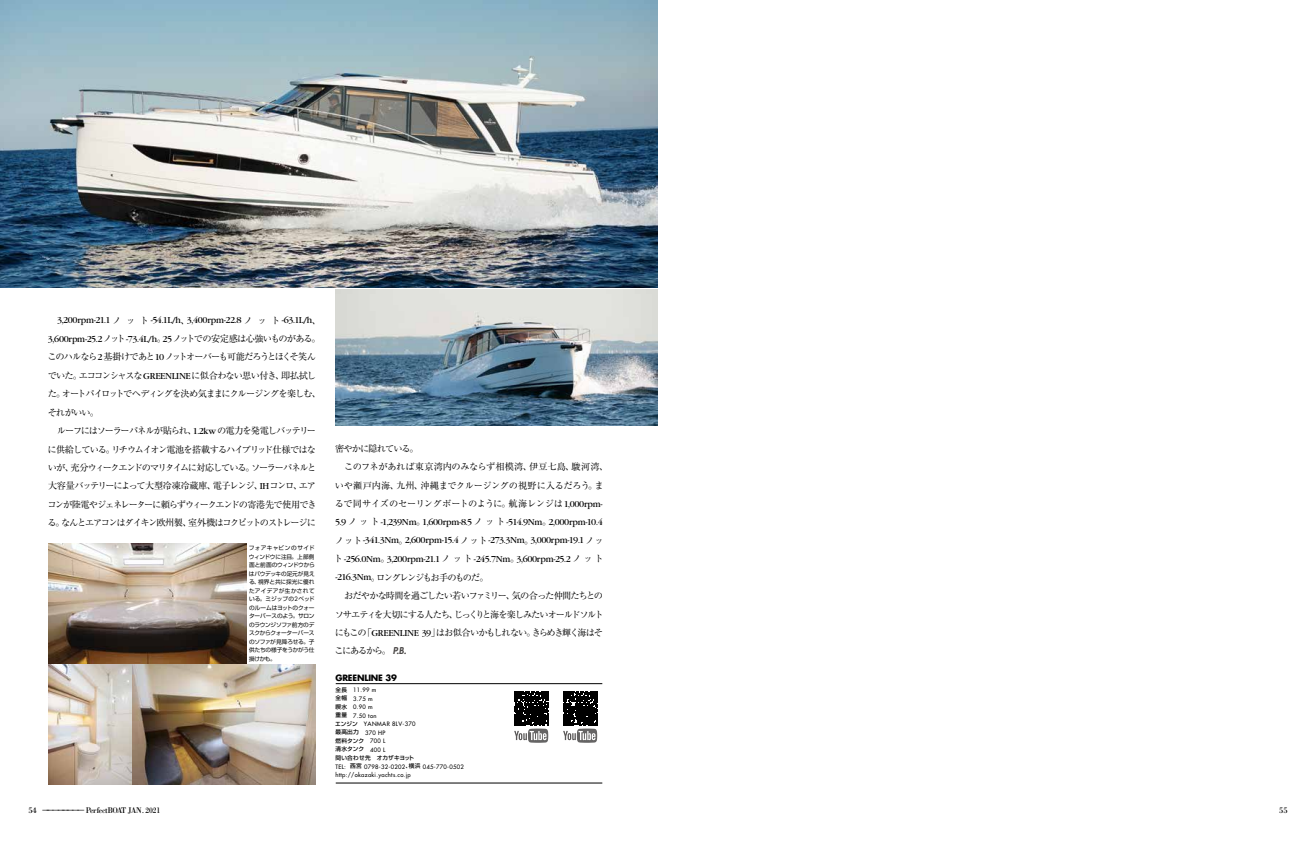
<style>
.page{position:relative;width:1316px;height:842px;background:#fff}
.page>*{position:absolute;margin:0;border:0;box-sizing:border-box;transform-origin:0 0}
.t1{font:9.6px/18.4px "Garamond";letter-spacing:-.04em;color:#000;text-align:right}
.t2{font:9.2px/18.4px "Ryumin Pro";letter-spacing:-.11em;color:#000}
.t3{font:9.2px/18.4px "Ryumin Pro";letter-spacing:-.025em;color:#000}
.t4{font:8.5px "Bodoni";letter-spacing:-.035em;color:#000}
.t5{font:700 8.5px "Futura";letter-spacing:-.02em;color:#000}
.t6{font:5.9px/8.5px "Futura";letter-spacing:.05em;color:#000}
.t7{font:5.7px/8.5px "Shin Go Pro";letter-spacing:-.04em;color:#000;text-align:justify}
.t8{font:500 5.7px/8.5px "Shin Go Pro";letter-spacing:.03em;color:#000}
.s1{font-family:"Ryumin Pro";font-size:9.2px}
.s2{font-family:"Garamond";font-size:9.6px}
.s3{font-family:"Futura";font-size:5.9px}
.s4{font-family:"Futura";font-weight:800;font-style:italic;color:#4c4948}
.s5{font-family:"Shin Go Pro";font-weight:500;font-size:5.7px}
.s6{font-family:"Futura";font-weight:400;font-size:5.9px}
.s7{font-family:"Futo Min A101 Pro";font-weight:700}
</style>
<div class="page">
<img style="left:0;top:0;width:658px;height:288px">
<img style="left:335px;top:289px;width:323px;height:136px">
<img style="left:48px;top:544px;width:198px;height:119px">
<img style="left:48px;top:665px;width:83px;height:119px">
<img style="left:133px;top:665px;width:182px;height:119px">
<hr style="left:336px;top:683px;width:266px;height:1px;background:#000">
<hr style="left:336px;top:783px;width:266px;height:1px;background:#000">
<svg style="left:563px;top:692px;width:35px;height:51px"></svg>
<svg style="left:514px;top:692px;width:35px;height:51px"></svg>
<p class="t1" style="left:48px;top:311px;width:275px">3,200rpm-21.1 <span class="s1">ノット</span> -54.1L/h<span class="s1">、</span>3,400rpm-22.8 <span class="s1">ノット</span> -63.1L/h<span class="s1">、<br></span>3,600rpm-25.2<span class="s1">ノット</span>-73.4L/h<span class="s1">。</span>25<span class="s1">ノットでの安定感は心強いものがある。</span></p>
<p class="t2" style="left:47px;top:347px;width:275px">このハルなら<span class="s2">2</span> 基掛けであと<span class="s2">10</span>ノットオーバーも可能だろうとほくそ笑んでいた。エココンシャスな<span class="s2">GREENLINE</span>に似合わない思い付き、即払拭した。オートパイロットでヘディングを決め気ままにクルージングを楽しむ、それがいい。<br>　ルーフにはソーラーパネルが貼られ、<span class="s2">1.2kw</span> の電力を発電しバッテリーに供給している。リチウムイオン電池を搭載するハイブリッド仕様ではないが、充分ウィークエンドのマリタイムに対応している。ソーラーパネルと大容量バッテリーによって大型冷凍冷蔵庫、電子レンジ、<span class="s2">IH</span> コンロ、エアコンが陸電やジェネレーターに頼らずウィークエンドの寄港先で使用できる。なんとエアコンはダイキン欧州製、室外機はコクピットのストレージに</p>
<p class="t7" style="left:249px;top:543px;width:67px">フォアキャビンのサイドウィンドウに注目。上部側面と前面のウィンドウからはバウデッキの足元が見える、視界と共に採光に優れたアイデアが生かされている。ミジップの<span class="s3">2</span>ベッドのルームはヨットのクォーターバースのよう。サロンのラウンジソファ前方のデスクからクォーターバースのソファが見降ろせる。子供たちの様子をうかがう仕掛けかも。</p>
<p class="t3" style="left:335px;top:438px;width:275px">密やかに隠れている。<br>　このフネがあれば東京湾内のみならず相模湾、伊豆七島、駿河湾、いや瀬戸内海、九州、沖縄までクルージングの視野に入るだろう。まるで同サイズのセーリングボートのように。航海レンジは<span class="s2">1,000rpm-</span></p>
<p class="t1" style="left:334px;top:513px;width:271px;text-align:justify">5.9 <span class="s1">ノット</span> -1,239Nm<span class="s1">。</span>1,600rpm-8.5 <span class="s1">ノット</span> -514.9Nm<span class="s1">。</span>2,000rpm-10.4<span class="s1">ノット</span>-341.3Nm<span class="s1">。</span>2,600rpm-15.4<span class="s1">ノット</span>-273.3Nm<span class="s1">。</span>3,000rpm-19.1<span class="s1">ノット</span> -256.0Nm<span class="s1">。</span>3,200rpm-21.1<span class="s1">ノット</span> -245.7Nm<span class="s1">。</span>3,600rpm-25.2 <span class="s1">ノット</span></p>
<p class="t2" style="left:334px;top:567px;width:271px"><span class="s2">-216.3Nm</span>。ロングレンジもお手のものだ。<br>　おだやかな時間を過ごしたい若いファミリー、気の合った仲間たちとのソサエティを大切にする人たち、じっくりと海を楽しみたいオールドソルトにもこの「<span class="s2">GREENLINE 39</span>」はお似合いかもしれない。きらめき輝く海はそこにあるから。 <span class="s4">P.B.</span></p>
<p class="t5" style="left:335px;top:672px;width:63px">GREENLINE 39</p>
<p class="t6" style="left:335px;top:685px;width:82px"><span class="s5">全長　</span>11.99 m<br><span class="s5">全幅　</span>3.75 m<br><span class="s5">喫水　</span>0.90 m<br><span class="s5">重量　</span>7.50 ton<br><span class="s5">エンジン　</span>YANMAR 8LV-370</p>
<p class="t8" style="left:335px;top:727px;width:80px">最高出力　<span class="s6">370 HP<br></span>燃料タンク　<span class="s6">700 L<br></span>清水タンク　<span class="s6">400 L<br></span>問い合わせ先　オカザキヨット</p>
<p class="t6" style="left:335px;top:762px;width:130px">TEL: <span class="s5">西宮</span> 0798-32-0202<span class="s5">、横浜</span> 045-770-0502 http://okazaki.yachts.co.jp</p>
<p class="t4" style="left:28px;top:805px;width:133px">54 <span class="s7">̶̶̶̶̶̶̶̶</span> PerfectBOAT JAN. 2021</p>
<p class="t4" style="left:1278px;top:805px;width:10px">55</p>
</div>
